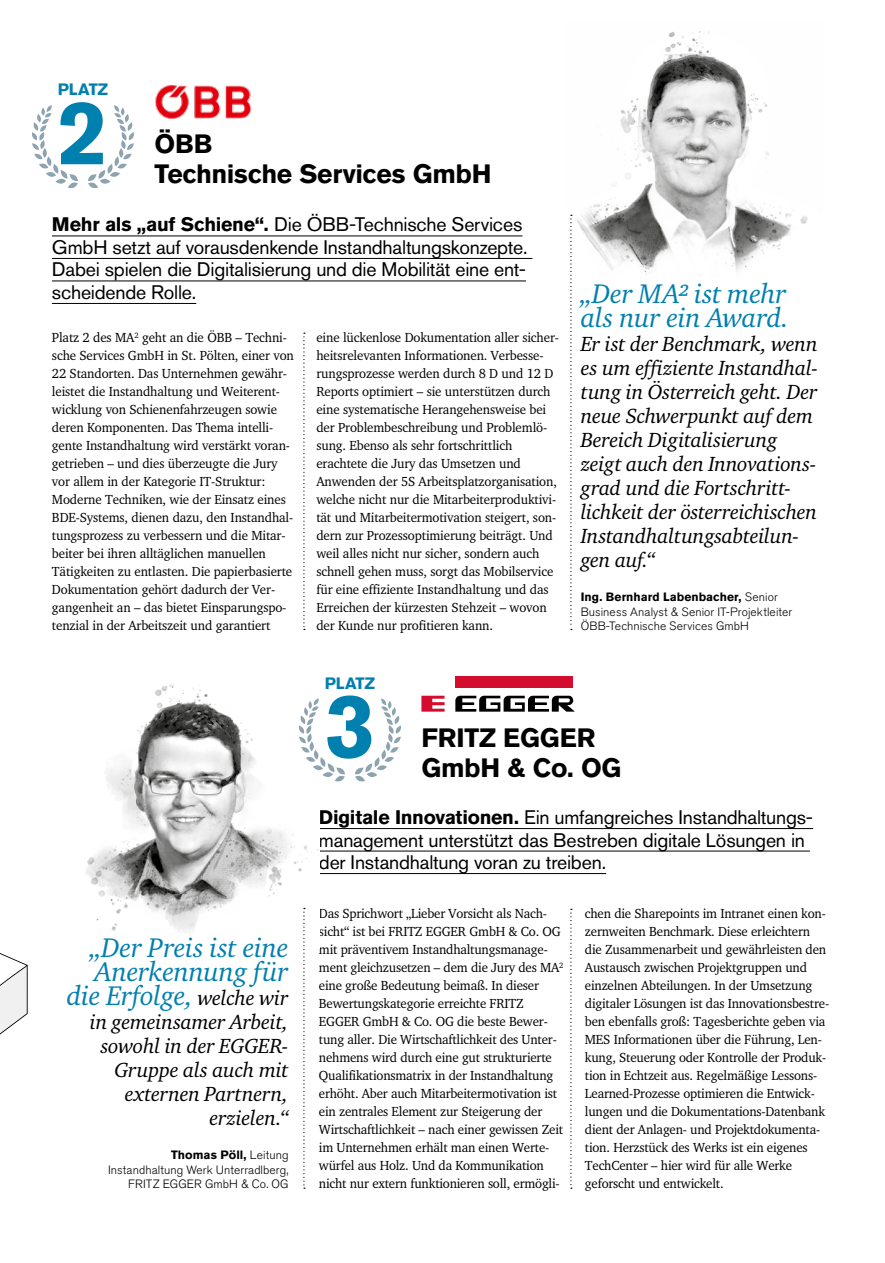
<style>
.page{position:relative;width:885px;height:1263px;background:#fff}
.page>*{position:absolute;margin:0;border:0;box-sizing:border-box;transform-origin:0 0}
.t1{font:700 90px "Akzidenz Grotesk Pro";color:#0080af}
.t2{font:italic 27.6px/24px "Charter ITC";letter-spacing:-.015em;color:#0080af;text-align:right}
.t3{font:700 26.25px/30.3px "Akzidenz Grotesk Pro";letter-spacing:-.01em;color:#000}
.t4{font:italic 21px/24px "Charter ITC";letter-spacing:-.015em;color:#000;text-align:right}
.t5{font:19.5px/22.5px "Akzidenz Grotesk Pro";letter-spacing:-.01em;color:#000}
.t6{font:700 16.35px "Akzidenz Grotesk Pro";letter-spacing:.005em;color:#0080af}
.t7{font:13.5px/18px "Charter Itc T";letter-spacing:-.01em;color:#000;scale:.96 1}
.t8{font:300 12px/14.4px "Akzidenz Grotesk Pro";letter-spacing:.01em;color:#000;text-align:right}
.s1{font-weight:700}
.s2{font-size:21px;color:#000}
</style>
<div class="page">
<hr style="left:52px;top:236px;width:470px;height:1px;background:#000">
<hr style="left:52px;top:258px;width:480px;height:1px;background:#000">
<hr style="left:52px;top:281px;width:474px;height:1px;background:#000">
<hr style="left:52px;top:303px;width:144px;height:1px;background:#000">
<svg style="left:303px;top:333px;width:2px;height:297px"></svg>
<svg style="left:32px;top:105px;width:46px;height:83px"></svg>
<svg style="left:88px;top:105px;width:46px;height:83px"></svg>
<hr style="left:319px;top:828px;width:494px;height:1px;background:#000">
<hr style="left:319px;top:851px;width:490px;height:1px;background:#000">
<hr style="left:319px;top:873px;width:287px;height:1px;background:#000">
<svg style="left:570px;top:909px;width:2px;height:280px"></svg>
<img style="left:155px;top:84px;width:97px;height:35px">
<div style="left:455px;top:676px;width:118px;height:12px;background:#d40c2d"></div>
<svg style="left:421px;top:696px;width:23px;height:16px"></svg>
<svg style="left:455px;top:696px;width:120px;height:16px"></svg>
<img style="left:85px;top:684px;width:234px;height:248px">
<img style="left:570px;top:31px;width:238px;height:244px">
<svg style="left:303px;top:908px;width:2px;height:281px"></svg>
<svg style="left:0;top:953px;width:28px;height:82px"></svg>
<svg style="left:298px;top:698px;width:47px;height:84px"></svg>
<svg style="left:355px;top:698px;width:46px;height:84px"></svg>
<svg style="left:570px;top:215px;width:2px;height:415px"></svg>
<p class="t6" style="left:58px;top:79px;width:52px">PLATZ</p>
<h1 class="t1" style="left:58px;top:74px;width:52px">2</h1>
<h3 class="t3" style="left:154px;top:128px;width:59px">ÖBB</h3>
<h3 class="t3" style="left:154px;top:159px;width:339px">Technische Services GmbH</h3>
<h3 class="t5" style="left:52px;top:213px;width:477px"><span class="s1">Mehr als „auf Schiene“.</span> Die ÖBB-Technische Services GmbH setzt auf vorausdenkende Instandhaltungskonzepte.<br>Dabei spielen die Digitalisierung und die Mobilität eine ent&shy;scheidende Rolle.</h3>
<p class="t7" style="left:52px;top:328px;width:253px">Platz 2 des MA<sup>2</sup> geht an die ÖBB – Techni&shy;sche Services GmbH in St. Pölten, einer von 22 Standorten. Das Unternehmen gewähr&shy;leistet die Instandhaltung und Weiterent&shy;wicklung von Schienenfahrzeugen sowie deren Komponenten. Das Thema intelli&shy;gente Instandhaltung wird verstärkt voran&shy;getrieben – und dies überzeugte die Jury vor allem in der Kategorie IT-Struktur:<br>Moderne Techniken, wie der Einsatz eines BDE-Systems, dienen dazu, den Instandhal&shy;tungsprozess zu verbessern und die Mitar&shy;beiter bei ihren alltäglichen manuellen Tätigkeiten zu entlasten. Die papierbasierte Dokumentation gehört dadurch der Ver&shy;gangenheit an – das bietet Einsparungspo&shy;tenzial in der Arbeitszeit und garantiert</p>
<p class="t7" style="left:316px;top:328px;width:254px">eine lückenlose Dokumentation aller sicher&shy;heitsrelevanten Informationen. Verbesse&shy;rungsprozesse werden durch 8 D und 12 D Reports optimiert – sie unterstützen durch eine systematische Herangehensweise bei der Problembeschreibung und Problemlö&shy;sung. Ebenso als sehr fortschrittlich erachtete die Jury das Umsetzen und Anwenden der 5S Arbeitsplatzorganisation, welche nicht nur die Mitarbeiterproduktivi&shy;tät und Mitarbeitermotivation steigert, son&shy;dern zur Prozessoptimierung beiträgt. Und weil alles nicht nur sicher, sondern auch schnell gehen muss, sorgt das Mobilservice für eine effiziente Instandhaltung und das Erreichen der kürzesten Stehzeit – wovon der Kunde nur profitieren kann.</p>
<p class="t6" style="left:325px;top:672px;width:52px">PLATZ</p>
<h2 class="t2" style="left:580px;top:282px;width:210px;text-align:left">„Der MA² ist mehr als nur ein Award.</h2>
<p class="t4" style="left:580px;top:332px;width:239px;text-align:left">Er ist der Benchmark, wenn es um effiziente Instandhal&shy;tung in Österreich geht. Der neue Schwerpunkt auf dem<br>Bereich Digitalisierung zeigt auch den Innovations&shy;grad und die Fortschritt&shy;lichkeit der österreichischen<br>Instandhaltungsabteilun&shy;gen auf.“</p>
<p class="t8" style="left:580px;top:590px;width:213px;text-align:left"><span class="s1">Ing. Bernhard Labenbacher,</span> Senior<br>Business Analyst &amp; Senior IT-Projektleiter<br>ÖBB-Technische Services GmbH</p>
<h1 class="t1" style="left:324px;top:668px;width:52px">3</h1>
<h3 class="t3" style="left:421px;top:722px;width:201px">FRITZ EGGER<br>GmbH &amp; Co. OG</h3>
<h2 class="t2" style="left:67px;top:936px;width:223px">„Der Preis ist eine<br>Anerkennung für die Erfolge, <span class="s2">welche wir</span></h2>
<h3 class="t4" style="left:90px;top:1010px;width:200px">in gemeinsamer Arbeit, sowohl in der EGGER-<br>Gruppe als auch mit externen Partnern, erzielen.“</h3>
<p class="t8" style="left:108px;top:1148px;width:182px"><span class="s1">Thomas Pöll,</span> Leitung<br>Instandhaltung Werk Unterradlberg,<br>FRITZ EGGER GmbH &amp; Co. OG</p>
<h3 class="t5" style="left:319px;top:806px;width:495px"><span class="s1">Digitale Innovationen.</span> Ein umfangreiches Instandhaltungs&shy;management unterstützt das Bestreben digitale Lösungen in der Instandhaltung voran zu treiben.</h3>
<p class="t7" style="left:319px;top:904px;width:256px">Das Sprichwort „Lieber Vorsicht als Nach&shy;sicht“ ist bei FRITZ EGGER GmbH &amp; Co. OG mit präventivem Instandhaltungsmanage&shy;ment gleichzusetzen – dem die Jury des MA<sup>2 </sup>eine große Bedeutung beimaß. In dieser Bewertungskategorie erreichte FRITZ EGGER GmbH &amp; Co. OG die beste Bewer&shy;tung aller. Die Wirtschaftlichkeit des Unter&shy;nehmens wird durch eine gut strukturierte Qualifikationsmatrix in der Instandhaltung erhöht. Aber auch Mitarbeitermotivation ist ein zentrales Element zur Steigerung der Wirtschaftlichkeit – nach einer gewissen Zeit im Unternehmen erhält man einen Werte&shy;würfel aus Holz. Und da Kommunikation nicht nur extern funktionieren soll, ermögli-</p>
<p class="t7" style="left:585px;top:904px;width:256px">chen die Sharepoints im Intranet einen kon&shy;zernweiten Benchmark. Diese erleichtern die Zusammenarbeit und gewährleisten den Austausch zwischen Projektgruppen und einzelnen Abteilungen. In der Umsetzung digitaler Lösungen ist das Innovationsbestre&shy;ben ebenfalls groß: Tagesberichte geben via MES Informationen über die Führung, Len&shy;kung, Steuerung oder Kontrolle der Produk&shy;tion in Echtzeit aus. Regelmäßige Lessons-Learned-Prozesse optimieren die Entwick&shy;lungen und die Dokumentations-Datenbank dient der Anlagen- und Projektdokumenta&shy;tion. Herzstück des Werks ist ein eigenes TechCenter – hier wird für alle Werke geforscht und entwickelt.</p>
</div>
